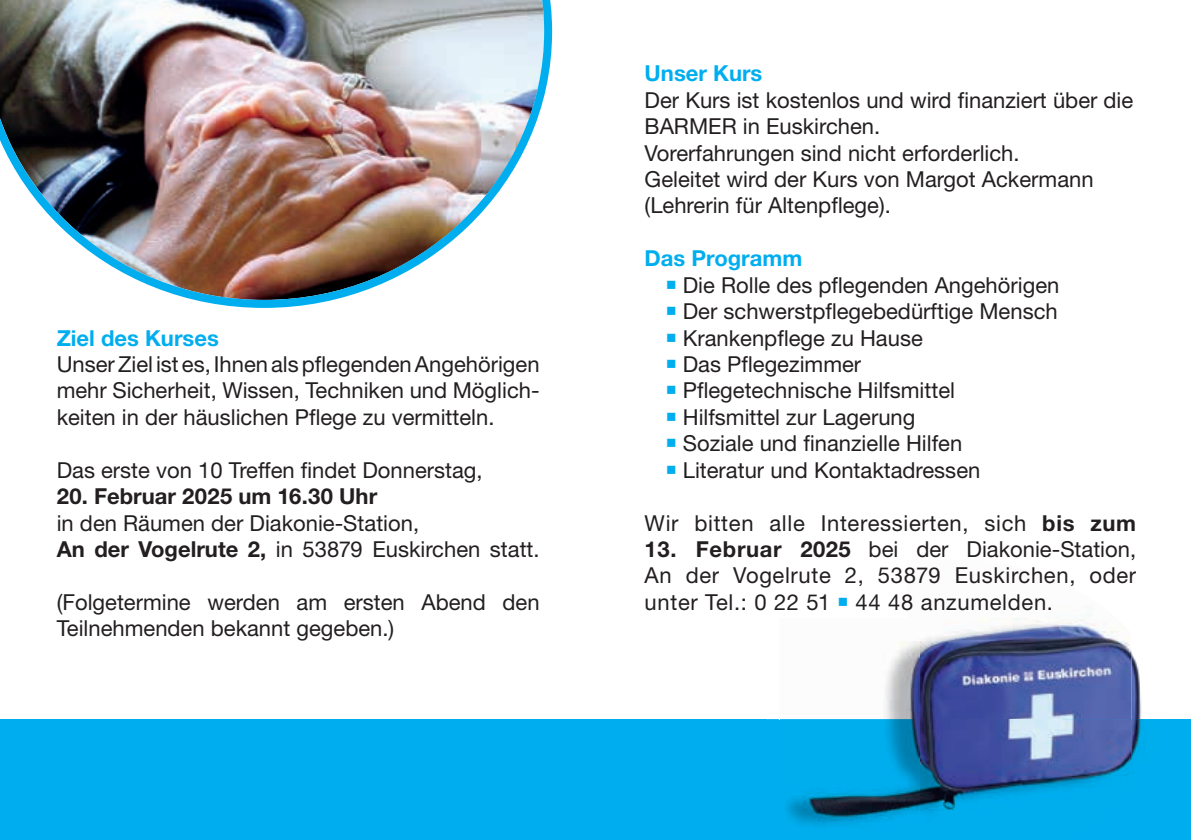
<style>
.page{position:relative;width:1191px;height:840px;background:#fff}
.page>*{position:absolute;margin:0;border:0;box-sizing:border-box;transform-origin:0 0}
.t1{font:22px/26.4px "Helvetica Neue LT Std";color:#231f20}
.t2{font:22px "Helvetica Neue LT Std";letter-spacing:.03em;color:#231f20}
.t3{font:700 22px "Helvetica Neue LT Std";color:#00aeef}
.t4{font:700 22px "Helvetica Neue LT Std";color:#231f20}
.s1{font-weight:700}
.s2{color:#00aeef}
</style>
<div class="page">
<div style="left:0;top:718px;width:1191px;height:121px;background:#00aeef"></div>
<img style="left:767px;top:718px;width:13px;height:2px">
<img style="left:1131px;top:650px;width:31px;height:111px">
<img style="left:780px;top:618px;width:351px;height:209px">
<img style="left:0;top:0;width:552px;height:308px">
<p class="t3" style="left:57px;top:324px;width:164px">Ziel des Kurses</p>
<p class="t1" style="left:57px;top:350px;width:484px;text-align:justify">Unser Ziel ist es, Ihnen als pflegenden Angehörigen mehr Sicherheit, Wissen, Techniken und Möglich&shy;keiten in der häuslichen Pflege zu vermitteln.</p>
<p class="t1" style="left:57px;top:456px;width:427px">Das erste von 10 Treffen findet Donnerstag,</p>
<p class="t4" style="left:57px;top:482px;width:322px">20. Februar 2025 um 16.30 Uhr</p>
<p class="t1" style="left:57px;top:509px;width:484px">in den Räumen der Diakonie-Station,<br><span class="s1">An der Vogelrute 2,</span> in 53879 Euskirchen statt.</p>
<p class="t1" style="left:57px;top:588px;width:484px">(Folgetermine werden am ersten Abend den<br>Teilnehmenden bekannt gegeben.)</p>
<p class="t3" style="left:644px;top:60px;width:119px">Unser Kurs</p>
<p class="t1" style="left:644px;top:86px;width:490px">Der Kurs ist kostenlos und wird finanziert über die BARMER in Euskirchen.<br>Vorerfahrungen sind nicht erforderlich.<br>Geleitet wird der Kurs von Margot Ackermann (Lehrerin für Altenpflege).</p>
<p class="t3" style="left:644px;top:244px;width:159px">Das Programm</p>
<p class="t1" style="left:666px;top:271px;width:395px"><span class="s2">■</span> Die Rolle des pflegenden Angehörigen</p>
<p class="t1" style="left:666px;top:297px;width:393px"><span class="s2">■</span> Der schwerstpflegebedürftige Mensch</p>
<p class="t1" style="left:666px;top:324px;width:258px"><span class="s2">■</span> Krankenpflege zu Hause</p>
<p class="t1" style="left:666px;top:350px;width:197px"><span class="s2">■</span> Das Pflegezimmer</p>
<p class="t1" style="left:666px;top:377px;width:290px"><span class="s2">■</span> Pflegetechnische Hilfsmittel</p>
<p class="t1" style="left:666px;top:403px;width:251px"><span class="s2">■</span> Hilfsmittel zur Lagerung</p>
<p class="t1" style="left:666px;top:429px;width:297px"><span class="s2">■</span> Soziale und finanzielle Hilfen</p>
<p class="t1" style="left:666px;top:456px;width:316px"><span class="s2">■</span> Literatur und Kontaktadressen</p>
<p class="t2" style="left:644px;top:509px;width:493px">Wir bitten alle Interessierten, sich <span class="s1">bis zum</span></p>
<p class="t1" style="left:644px;top:535px;width:493px;text-align:justify"><span class="s1">13. Februar 2025</span> bei der Diakonie-Station, An der Vogelrute 2, 53879 Euskirchen, oder unter Tel.: 0 22 51 <span class="s2">■</span> 44 48 anzumelden.</p>
</div>
